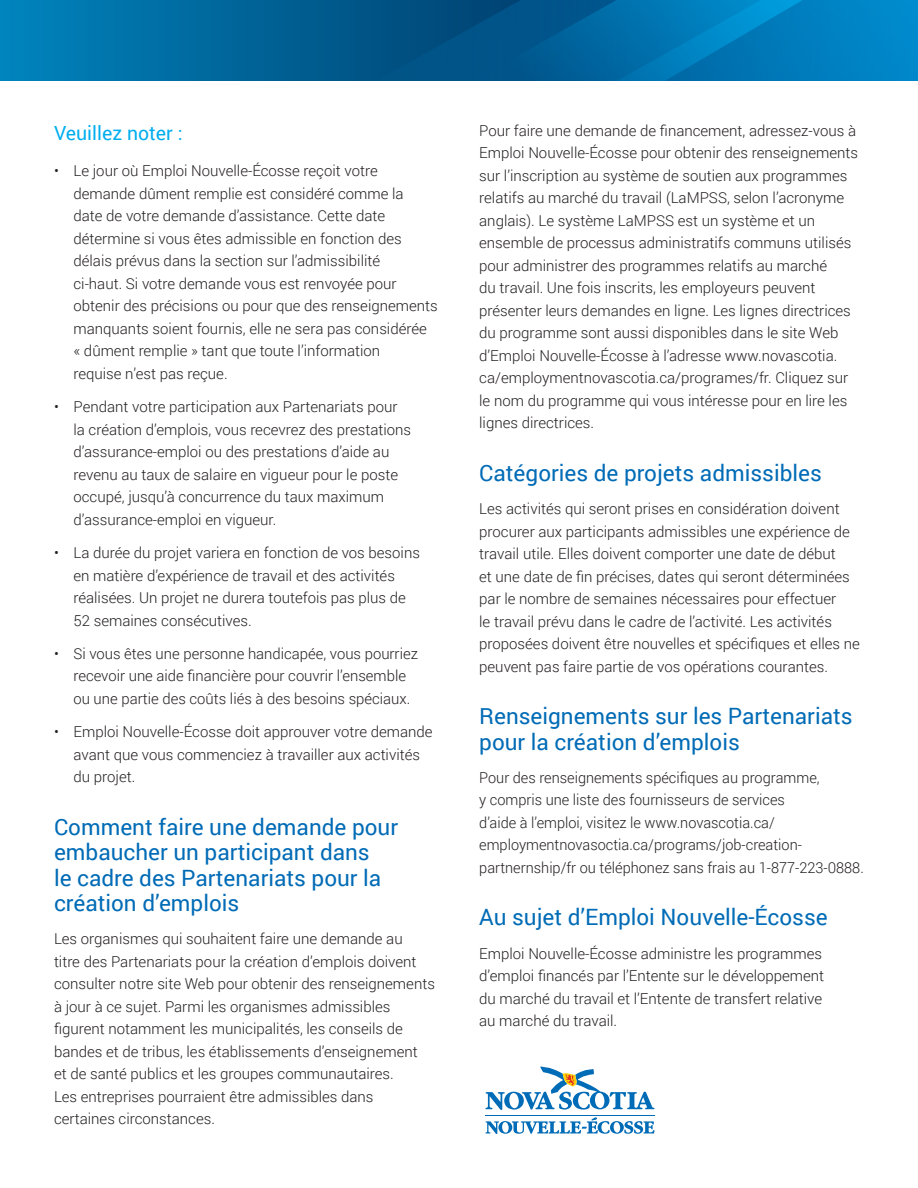
<style>
.page{position:relative;width:918px;height:1188px;background:#fff}
.page>*{position:absolute;margin:0;border:0;box-sizing:border-box;transform-origin:0 0}
.Subtitle_1{font:22.5px/25.5px "Roboto";color:#006bb6}
.Subtitle_2{font:19.5px "Roboto";color:#00aeef}
.Text{font:300 15px/22.5px "Roboto";color:#231f20}
</style>
<div class="page">
<svg style="left:0;top:0;width:376px;height:81px;background:#006ba0"></svg>
<svg style="left:376px;top:0;width:97px;height:81px;background:#005082"></svg>
<svg style="left:473px;top:0;width:445px;height:81px;background:#0072af"></svg>
<hr style="left:485px;top:1115px;width:169px;height:1px;background:#006bb6">
<svg style="left:485px;top:1066px;width:169px;height:44px"></svg>
<svg style="left:485px;top:1117px;width:169px;height:17px"></svg>
<p class="Subtitle_2" style="left:54px;top:120px;width:130px">Veuillez noter :</p>
<p class="Text" style="left:74px;top:159px;width:366px;text-indent:-20px">• Le jour où Emploi Nouvelle-Écosse reçoit votre demande dûment remplie est considéré comme la<br>date de votre demande d’assistance. Cette date détermine si vous êtes admissible en fonction des délais prévus dans la section sur l’admissibilité<br>ci-haut. Si votre demande vous est renvoyée pour obtenir des précisions ou pour que des renseignements manquants soient fournis, elle ne sera pas considérée<br>« dûment remplie » tant que toute l’information<br>requise n’est pas reçue.</p>
<p class="Text" style="left:74px;top:395px;width:339px;text-indent:-20px">• Pendant votre participation aux Partenariats pour la création d’emplois, vous recevrez des prestations d’assurance-emploi ou des prestations d’aide au revenu au taux de salaire en vigueur pour le poste occupé, jusqu’à concurrence du taux maximum d’assurance-emploi en vigueur.</p>
<p class="Text" style="left:74px;top:541px;width:348px;text-indent:-20px">• La durée du projet variera en fonction de vos besoins en matière d’expérience de travail et des activités réalisées. Un projet ne durera toutefois pas plus de 52 semaines consécutives.</p>
<p class="Text" style="left:74px;top:642px;width:346px;text-indent:-20px">• Si vous êtes une personne handicapée, vous pourriez recevoir une aide financière pour couvrir l’ensemble ou une partie des coûts liés à des besoins spéciaux.</p>
<p class="Text" style="left:74px;top:720px;width:361px;text-indent:-20px">• Emploi Nouvelle-Écosse doit approuver votre demande avant que vous commenciez à travailler aux activités du projet.</p>
<p class="Subtitle_1" style="left:54px;top:813px;width:346px">Comment faire une demande pour embaucher un participant dans<br>le cadre des Partenariats pour la création d’emplois</p>
<p class="Text" style="left:54px;top:927px;width:382px">Les organismes qui souhaitent faire une demande au<br>titre des Partenariats pour la création d’emplois doivent consulter notre site Web pour obtenir des renseignements à jour à ce sujet. Parmi les organismes admissibles figurent notamment les municipalités, les conseils de bandes et de tribus, les établissements d’enseignement<br>et de santé publics et les groupes communautaires.<br>Les entreprises pourraient être admissibles dans certaines circonstances.</p>
<p class="Text" style="left:479px;top:119px;width:380px">Pour faire une demande de financement, adressez-vous à Emploi Nouvelle-Écosse pour obtenir des renseignements sur l’inscription au système de soutien aux programmes relatifs au marché du travail (LaMPSS, selon l’acronyme anglais). Le système LaMPSS est un système et un ensemble de processus administratifs communs utilisés pour administrer des programmes relatifs au marché<br>du travail. Une fois inscrits, les employeurs peuvent présenter leurs demandes en ligne. Les lignes directrices du programme sont aussi disponibles dans le site Web d’Emploi Nouvelle-Écosse à l’adresse www.novascotia. ca/employmentnovascotia.ca/programes/fr. Cliquez sur le nom du programme qui vous intéresse pour en lire les lignes directrices.</p>
<p class="Subtitle_1" style="left:479px;top:459px;width:344px">Catégories de projets admissibles</p>
<p class="Text" style="left:479px;top:497px;width:382px">Les activités qui seront prises en considération doivent procurer aux participants admissibles une expérience de travail utile. Elles doivent comporter une date de début<br>et une date de fin précises, dates qui seront déterminées par le nombre de semaines nécessaires pour effectuer<br>le travail prévu dans le cadre de l’activité. Les activités proposées doivent être nouvelles et spécifiques et elles ne peuvent pas faire partie de vos opérations courantes.</p>
<p class="Subtitle_1" style="left:479px;top:702px;width:375px">Renseignements sur les Partenariats pour la création d’emplois</p>
<p class="Text" style="left:479px;top:766px;width:386px">Pour des renseignements spécifiques au programme,<br>y compris une liste des fournisseurs de services<br>d’aide à l’emploi, visitez le www.novascotia.ca/ employmentnovasoctia.ca/programs/job-creation&shy;partnernship/fr ou téléphonez sans frais au 1-877-223-0888.</p>
<p class="Subtitle_1" style="left:479px;top:904px;width:350px">Au sujet d’Emploi Nouvelle-Écosse</p>
<p class="Text" style="left:479px;top:942px;width:347px">Emploi Nouvelle-Écosse administre les programmes d’emploi financés par l’Entente sur le développement du marché du travail et l’Entente de transfert relative au marché du travail.</p>
</div>
